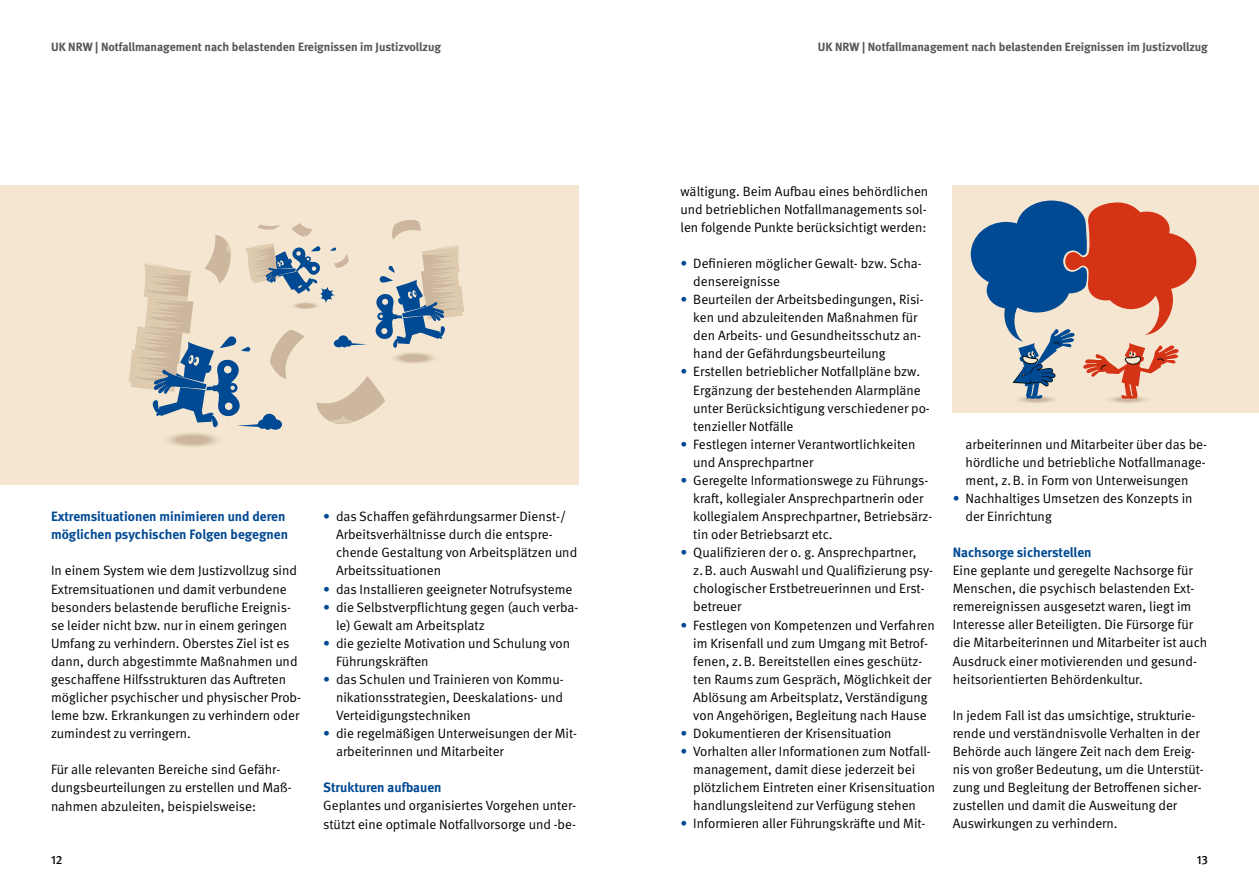
<style>
.page{position:relative;width:1259px;height:893px;background:#fff}
.page>*{position:absolute;margin:0;border:0;box-sizing:border-box;transform-origin:0 0}
.t1{font:13.5px/18.1px "DGUV Meta";color:#000}
.t2{font:700 13.5px/18.1px "DGUV Meta";color:#004993}
.t3{font:700 12px "DGUV Meta";color:#565656}
.t4{font:500 12px "DGUV Meta";color:#000}
.s1{color:#004993}
</style>
<div class="page">
<div style="left:0;top:185px;width:578px;height:300px;background:#f4e6d0"></div>
<svg style="left:129px;top:220px;width:335px;height:227px"></svg>
<div style="left:952px;top:185px;width:307px;height:227px;background:#f4e6d0"></div>
<svg style="left:970px;top:201px;width:226px;height:202px"></svg>
<p class="t3" style="left:51px;top:40px;width:391px">UK NRW | Notfallmanagement nach belastenden Ereignissen im Justizvollzug</p>
<p class="t3" style="left:818px;top:40px;width:391px">UK NRW | Notfallmanagement nach belastenden Ereignissen im Justizvollzug</p>
<p class="t2" style="left:51px;top:508px;width:238px">Extremsituationen minimieren und deren möglichen psychischen Folgen begegnen</p>
<p class="t1" style="left:51px;top:562px;width:251px">In einem System wie dem Justizvollzug sind Extremsituationen und damit verbundene besonders belastende berufliche Ereignis&shy;se leider nicht bzw. nur in einem geringen Umfang zu verhindern. Oberstes Ziel ist es dann, durch abgestimmte Maßnahmen und geschaffene Hilfsstrukturen das Auftreten möglicher psychischer und physischer Prob&shy;leme bzw. Erkrankungen zu verhindern oder zumindest zu verringern.</p>
<p class="t1" style="left:51px;top:761px;width:242px">Für alle relevanten Bereiche sind Gefähr&shy;dungsbeurteilungen zu erstellen und Maß&shy;nahmen abzuleiten, beispielsweise:</p>
<p class="t1" style="left:336px;top:508px;width:243px;text-indent:-13px"><span class="s1">•</span> das Schaffen gefährdungsarmer Dienst-/ Arbeitsverhältnisse durch die entspre&shy;chende Gestaltung von Arbeitsplätzen und Arbeitssituationen</p>
<p class="t1" style="left:323px;top:580px;width:251px"><span class="s1">•</span> das Installieren geeigneter Notrufsysteme</p>
<p class="t1" style="left:336px;top:598px;width:244px;text-indent:-13px"><span class="s1">•</span> die Selbstverpflichtung gegen (auch verba&shy;le) Gewalt am Arbeitsplatz</p>
<p class="t1" style="left:336px;top:634px;width:235px;text-indent:-13px"><span class="s1">•</span> die gezielte Motivation und Schulung von<br>Führungskräften</p>
<p class="t1" style="left:336px;top:670px;width:229px;text-align:justify;text-indent:-13px"><span class="s1">•</span> das Schulen und Trainieren von Kommu&shy;nikationsstrategien, Deeskalations- und Verteidigungstechniken</p>
<p class="t1" style="left:336px;top:725px;width:243px;text-indent:-13px"><span class="s1">•</span> die regelmäßigen Unterweisungen der Mit&shy;arbeiterinnen und Mitarbeiter</p>
<p class="t2" style="left:323px;top:779px;width:120px">Strukturen aufbauen</p>
<p class="t1" style="left:323px;top:797px;width:254px">Geplantes und organisiertes Vorgehen unter&shy;stützt eine optimale Notfallvorsorge und -be-</p>
<p class="t1" style="left:680px;top:182px;width:249px">wältigung. Beim Aufbau eines behördlichen und betrieblichen Notfallmanagements sol&shy;len folgende Punkte berücksichtigt werden:</p>
<p class="t1" style="left:693px;top:255px;width:230px;text-indent:-13px"><span class="s1">•</span> Definieren möglicher Gewalt- bzw. Scha&shy;densereignisse</p>
<p class="t1" style="left:693px;top:291px;width:232px;text-indent:-13px"><span class="s1">•</span> Beurteilen der Arbeitsbedingungen, Risi&shy;ken und abzuleitenden Maßnahmen für den Arbeits- und Gesundheitsschutz an&shy;hand der Gefährdungsbeurteilung</p>
<p class="t1" style="left:693px;top:363px;width:238px;text-indent:-13px"><span class="s1">•</span> Erstellen betrieblicher Notfallpläne bzw.<br>Ergänzung der bestehenden Alarmpläne unter Berücksichtigung verschiedener po&shy;tenzieller Notfälle</p>
<p class="t1" style="left:693px;top:435px;width:224px;text-indent:-13px"><span class="s1">•</span> Festlegen interner Verantwortlichkeiten und Ansprechpartner</p>
<p class="t1" style="left:693px;top:471px;width:240px;text-indent:-13px"><span class="s1">•</span> Geregelte Informationswege zu Führungs&shy;kraft, kollegialer Ansprechpartnerin oder kollegialem Ansprechpartner, Betriebsärz&shy;tin oder Betriebsarzt etc.</p>
<p class="t1" style="left:693px;top:544px;width:241px;text-indent:-13px"><span class="s1">•</span> Qualifizieren der o. g. Ansprechpartner,<br>z. B. auch Auswahl und Qualifizierung psy&shy;chologischer Erstbetreuerinnen und Erst&shy;betreuer</p>
<p class="t1" style="left:693px;top:616px;width:243px;text-indent:-13px"><span class="s1">•</span> Festlegen von Kompetenzen und Verfahren im Krisenfall und zum Umgang mit Betrof&shy;fenen, z. B. Bereitstellen eines geschütz&shy;ten Raums zum Gespräch, Möglichkeit der Ablösung am Arbeitsplatz, Verständigung von Angehörigen, Begleitung nach Hause</p>
<p class="t1" style="left:680px;top:725px;width:213px"><span class="s1">•</span> Dokumentieren der Krisensituation</p>
<p class="t1" style="left:693px;top:743px;width:243px;text-indent:-13px"><span class="s1">•</span> Vorhalten aller Informationen zum Notfall&shy;management, damit diese jederzeit bei plötzlichem Eintreten einer Krisensituation handlungsleitend zur Verfügung stehen</p>
<p class="t1" style="left:680px;top:815px;width:246px"><span class="s1">•</span> Informieren aller Führungskräfte und Mit-</p>
<p class="t1" style="left:965px;top:435px;width:243px;text-align:justify">arbeiterinnen und Mitarbeiter über das be&shy;hördliche und betriebliche Notfallmanage&shy;ment, z. B. in Form von Unterweisungen</p>
<p class="t1" style="left:965px;top:489px;width:228px;text-indent:-13px"><span class="s1">•</span> Nachhaltiges Umsetzen des Konzepts in der Einrichtung</p>
<p class="t2" style="left:952px;top:544px;width:140px">Nachsorge sicherstellen</p>
<p class="t1" style="left:952px;top:562px;width:256px">Eine geplante und geregelte Nachsorge für Menschen, die psychisch belastenden Ext&shy;remereignissen ausgesetzt waren, liegt im Interesse aller Beteiligten. Die Fürsorge für die Mitarbeiterinnen und Mitarbeiter ist auch Ausdruck einer motivierenden und gesund&shy;heitsorientierten Behördenkultur.</p>
<p class="t1" style="left:952px;top:706px;width:252px">In jedem Fall ist das umsichtige, strukturie&shy;rende und verständnisvolle Verhalten in der Behörde auch längere Zeit nach dem Ereig&shy;nis von großer Bedeutung, um die Unterstüt&shy;zung und Begleitung der Betroffenen sicher&shy;zustellen und damit die Ausweitung der Auswirkungen zu verhindern.</p>
<p class="t4" style="left:51px;top:853px;width:13px">12</p>
<p class="t4" style="left:1197px;top:853px;width:13px">13</p>
</div>
